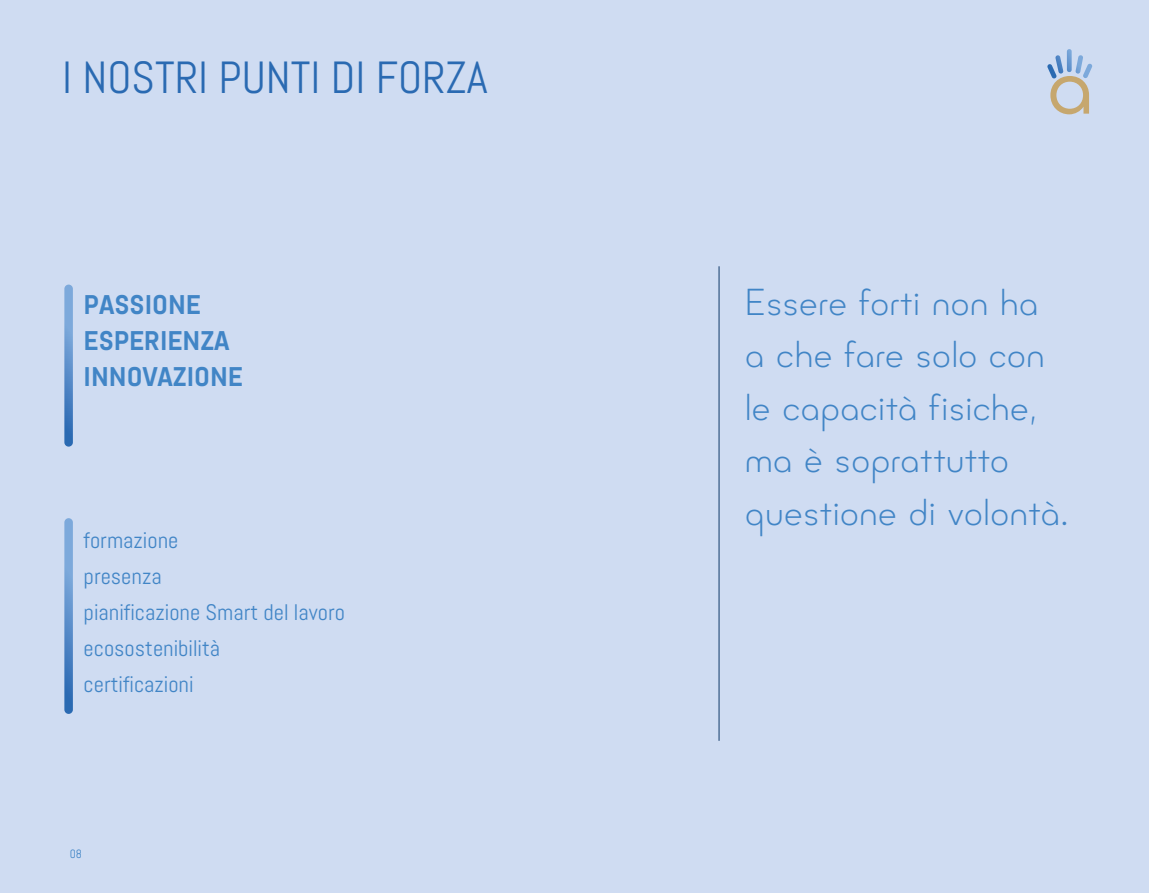
<style>
.page{position:relative;width:1149px;height:893px;background:#fff}
.page>*{position:absolute;margin:0;border:0;box-sizing:border-box;transform-origin:0 0}
.t1{font:45px "Abel Pro";color:#2a6ab2}
.t2{font:300 37.5px/52.5px "Minimo";color:#4185c6}
.t3{font:700 27px/36px "Abel Pro";color:#4185c6}
.t4{font:22.5px/36px "Abel Pro";color:#4185c6}
.t5{font:12px "Abel Pro";color:#4185c6}
</style>
<div class="page">
<div style="left:0;top:0;width:1148px;height:893px;background:#cfdcf2"></div>
<hr style="left:718px;top:266px;width:1px;height:475px;background:#113b6a">
<svg style="left:1047px;top:49px;width:44px;height:65px"></svg>
<svg style="left:64px;top:285px;width:9px;height:162px"></svg>
<svg style="left:64px;top:518px;width:9px;height:196px;background:#6293cc"></svg>
<p class="t1" style="left:62px;top:49px;width:427px">I NOSTRI PUNTI DI FORZA</p>
<p class="t3" style="left:84px;top:287px;width:161px">PASSIONE<br>ESPERIENZA<br>INNOVAZIONE</p>
<p class="t4" style="left:84px;top:522px;width:263px">formazione<br>presenza<br>pianificazione Smart del lavoro ecosostenibilità<br>certificazioni</p>
<p class="t5" style="left:70px;top:847px;width:14px">08</p>
<p class="t2" style="left:744px;top:275px;width:325px">Essere forti non ha<br>a che fare solo con le capacità fisiche, ma è soprattutto questione di volontà.</p>
</div>
